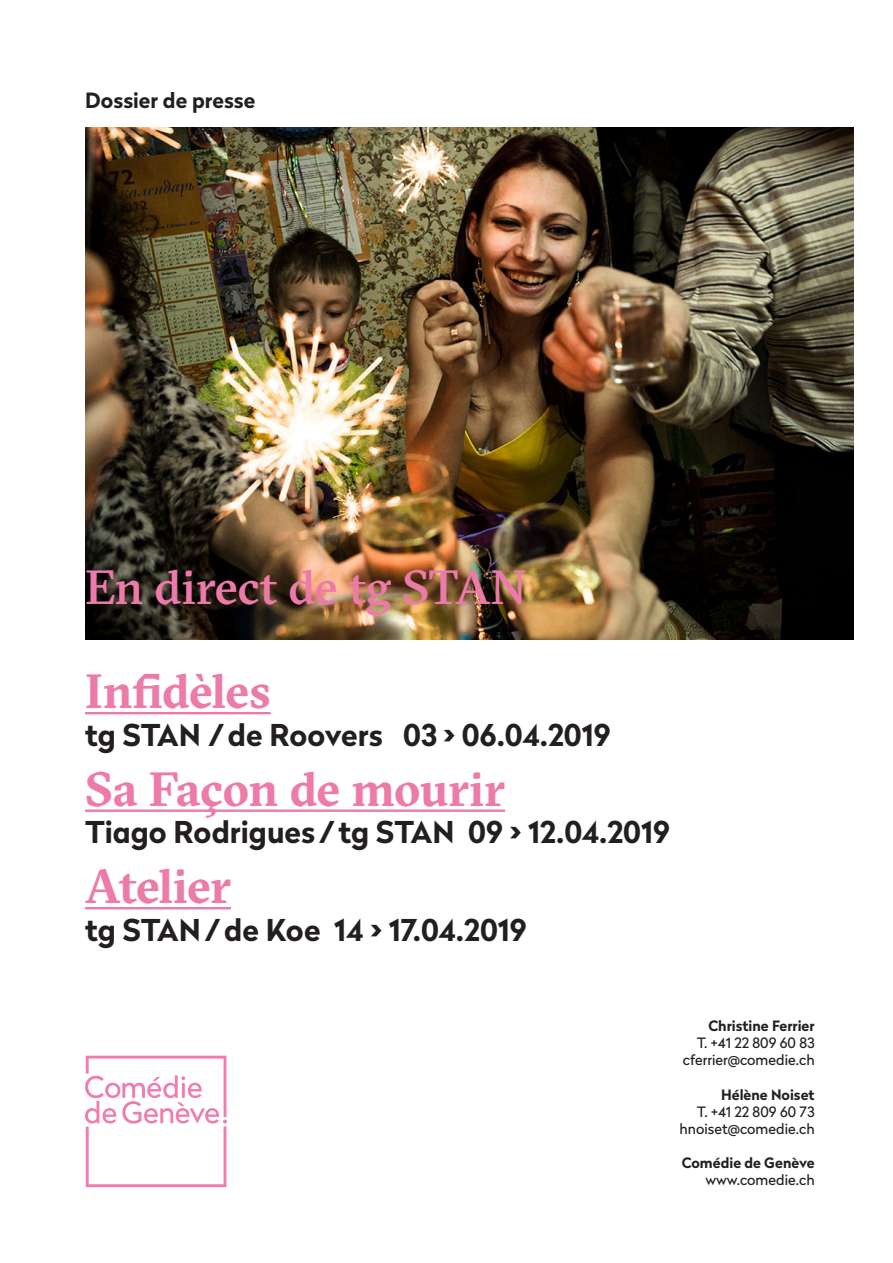
<style>
.page{position:relative;width:893px;height:1263px;background:#fff}
.page>*{position:absolute;margin:0;border:0;box-sizing:border-box;transform-origin:0 0}
.dates_représentation{font:700 48px "GT Sectra";letter-spacing:-.015em;color:#ec7baa}
.texte_courant{font:500 48px "GT Sectra";letter-spacing:-.015em;color:#ec7baa}
.dates_représentation-2{font:700 30px "Radikal";color:#231f20}
.t1{font:700 21px "Radikal";color:#231f20}
.t2{font:14.25px/17.1px "Radikal";color:#231f20;text-align:right}
.t3{font:700 14.25px "Radikal";color:#231f20}
</style>
<div class="page">
<svg style="left:85px;top:1056px;width:142px;height:131px"></svg>
<hr style="left:85px;top:712px;width:186px;height:2px;background:#ec7baa">
<hr style="left:85px;top:809px;width:420px;height:3px;background:#ec7baa">
<hr style="left:85px;top:907px;width:146px;height:2px;background:#ec7baa">
<img style="left:85px;top:128px;width:768px;height:512px">
<p class="t1" style="left:85px;top:85px;width:172px">Dossier de presse</p>
<p class="texte_courant" style="left:85px;top:559px;width:442px">En direct de tg STAN</p>
<p class="dates_représentation" style="left:85px;top:663px;width:187px">Infidèles</p>
<p class="dates_représentation-2" style="left:85px;top:713px;width:527px">tg STAN /de Roovers 03 &gt; 06.04.2019</p>
<p class="dates_représentation" style="left:85px;top:760px;width:421px">Sa Façon de mourir</p>
<p class="dates_représentation-2" style="left:85px;top:811px;width:586px">Tiago Rodrigues/tg STAN 09 &gt; 12.04.2019</p>
<p class="dates_représentation" style="left:85px;top:858px;width:147px">Atelier</p>
<p class="dates_représentation-2" style="left:85px;top:908px;width:443px">tg STAN/de Koe 14 &gt; 17.04.2019</p>
<p class="t3" style="left:708px;top:1016px;width:108px">Christine Ferrier</p>
<p class="t2" style="left:683px;top:1034px;width:133px">T. +41 22 809 60 83 cferrier@comedie.ch</p>
<p class="t3" style="left:721px;top:1084px;width:95px">Hélène Noiset</p>
<p class="t2" style="left:680px;top:1102px;width:137px">T. +41 22 809 60 73 hnoiset@comedie.ch</p>
<p class="t3" style="left:682px;top:1152px;width:134px">Comédie de Genève</p>
<p class="t2" style="left:705px;top:1171px;width:111px">www.comedie.ch</p>
</div>
